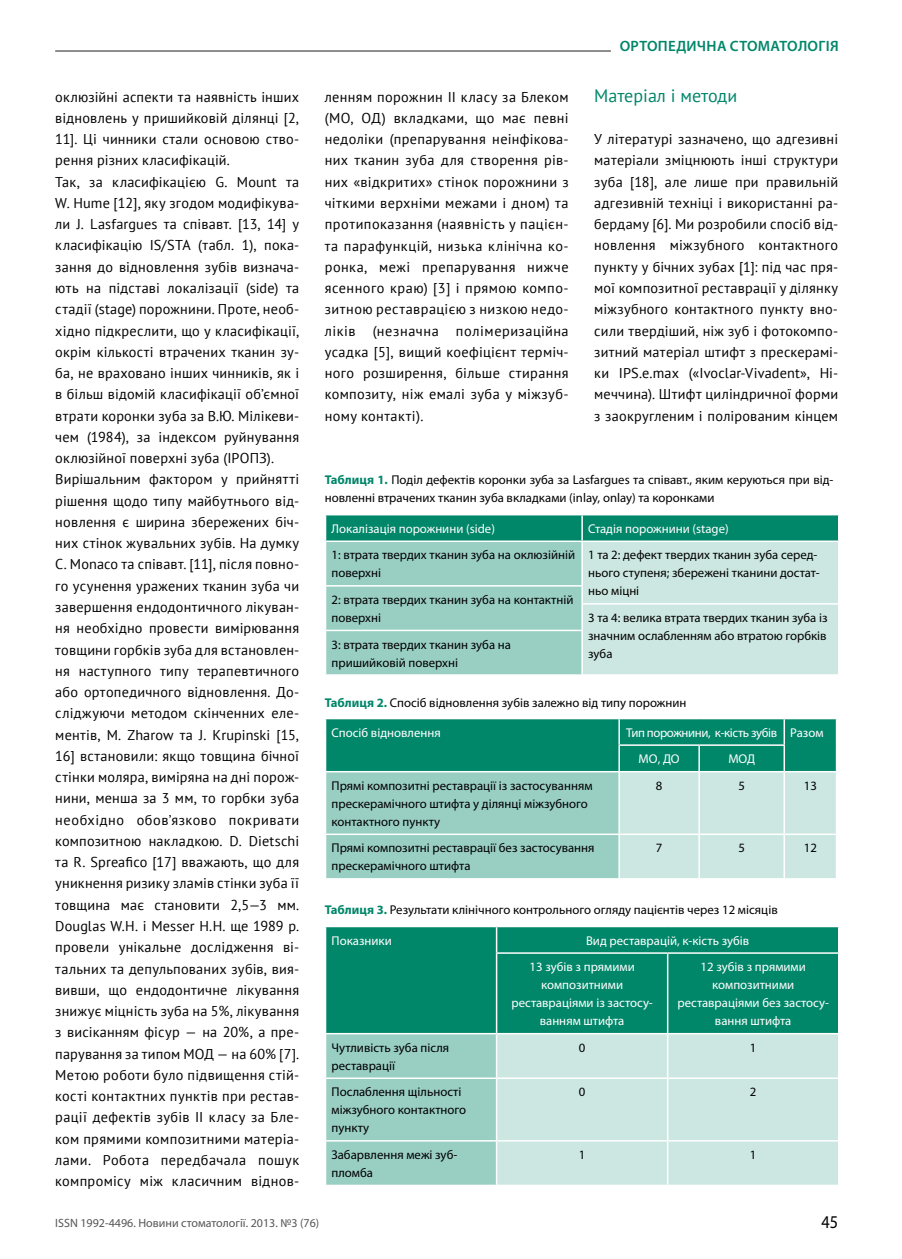
<style>
.page{position:relative;width:902px;height:1259px;background:#fff}
.page>*{position:absolute;margin:0;border:0;box-sizing:border-box;transform-origin:0 0}
.t1{font:18px "PT Sans";color:#008669}
.t2{font:18px "Myriad Pro";color:#000;scale:.9 1}
.t3{font:600 15px "Myriad Pro";letter-spacing:.02em;color:#008669}
.t4{font:14.25px/21.3px "PT Sans";letter-spacing:.015em;color:#000;text-align:justify}
.t5{font:12.75px/18px "Myriad Pro";color:#000}
.t6{font:12.75px/18px "Myriad Pro";color:#fff;text-align:center}
.t7{font:12.75px/26.5px "Myriad Pro";letter-spacing:-.03em;color:#fff}
.t8{font:12px "Myriad Pro";color:#565656}
.s1{font-weight:700;color:#008669}
</style>
<div class="page">
<hr style="left:55px;top:50px;width:756px;height:2px;background:#878786">
<div style="left:611px;top:40px;width:227px;height:20px;background:#fff"></div>
<svg style="left:325px;top:515px;width:514px;height:159px;background:#97cdc2"></svg>
<hr style="left:581px;top:603px;width:258px;height:1px;background:#fff">
<hr style="left:581px;top:604px;width:2px;height:25px;background:#fff">
<hr style="left:837px;top:604px;width:2px;height:26px;background:#fff">
<hr style="left:837px;top:630px;width:2px;height:44px;background:#fff">
<hr style="left:325px;top:629px;width:258px;height:2px;background:#fff">
<hr style="left:325px;top:631px;width:1px;height:43px;background:#fff">
<hr style="left:581px;top:631px;width:2px;height:43px;background:#fff">
<svg style="left:325px;top:718px;width:511px;height:160px;background:#77beaf"></svg>
<hr style="left:783px;top:746px;width:2px;height:25px;background:#fff">
<hr style="left:325px;top:771px;width:294px;height:1px;background:#fff">
<hr style="left:325px;top:772px;width:1px;height:61px;background:#fff">
<hr style="left:619px;top:771px;width:80px;height:1px;background:#fff">
<hr style="left:618px;top:772px;width:2px;height:61px;background:#fff">
<hr style="left:699px;top:771px;width:85px;height:1px;background:#fff">
<hr style="left:698px;top:772px;width:1px;height:61px;background:#fff">
<hr style="left:784px;top:771px;width:53px;height:1px;background:#fff">
<hr style="left:783px;top:772px;width:2px;height:61px;background:#fff">
<hr style="left:835px;top:772px;width:2px;height:61px;background:#fff">
<hr style="left:325px;top:833px;width:294px;height:2px;background:#fff">
<hr style="left:325px;top:835px;width:1px;height:43px;background:#fff">
<hr style="left:619px;top:833px;width:80px;height:2px;background:#fff">
<hr style="left:618px;top:835px;width:2px;height:43px;background:#fff">
<hr style="left:699px;top:833px;width:85px;height:2px;background:#fff">
<hr style="left:698px;top:835px;width:1px;height:43px;background:#fff">
<hr style="left:784px;top:833px;width:53px;height:2px;background:#fff">
<hr style="left:783px;top:835px;width:2px;height:43px;background:#fff">
<hr style="left:835px;top:835px;width:2px;height:43px;background:#fff">
<div style="left:326px;top:927px;width:511px;height:106px;background:#008669"></div>
<div style="left:326px;top:1034px;width:170px;height:150px;background:#99cec3"></div>
<div style="left:497px;top:1034px;width:340px;height:150px;background:#cce7e1"></div>
<svg style="left:496px;top:927px;width:1px;height:25px"></svg>
<hr style="left:496px;top:952px;width:171px;height:2px;background:#fff">
<hr style="left:496px;top:954px;width:1px;height:79px;background:#fff">
<hr style="left:667px;top:952px;width:172px;height:2px;background:#fff">
<hr style="left:666px;top:954px;width:2px;height:79px;background:#fff">
<hr style="left:666px;top:1034px;width:2px;height:43px;background:#fff">
<hr style="left:325px;top:1077px;width:171px;height:2px;background:#fff">
<hr style="left:496px;top:1077px;width:171px;height:2px;background:#fff">
<hr style="left:667px;top:1077px;width:172px;height:2px;background:#fff">
<hr style="left:666px;top:1079px;width:2px;height:61px;background:#fff">
<hr style="left:325px;top:1140px;width:171px;height:1px;background:#fff">
<hr style="left:496px;top:1140px;width:171px;height:1px;background:#fff">
<hr style="left:667px;top:1140px;width:172px;height:1px;background:#fff">
<hr style="left:666px;top:1141px;width:2px;height:43px;background:#fff">
<p class="t3" style="left:617px;top:38px;width:70px">Терапевт</p>
<p class="t3" style="left:747px;top:38px;width:12px">о</p>
<p class="t3" style="left:787px;top:38px;width:12px">о</p>
<p class="t3" style="left:619px;top:38px;width:220px">ОРТОпедична стоматологія</p>
<p class="t4" style="left:55px;top:86px;width:245px;text-align:left">оклюзійні аспекти та наявність інших відновлень у пришийковій ділянці [2, 11]. Ці чинники стали основою ство&shy;рення різних класифікацій.<br>Так, за класифікацією G. Mount та W. Hume [12], яку згодом модифікува&shy;ли J. Lasfargues та співавт. [13, 14] у класифікацію IS/STA (табл. 1), пока&shy;зання до відновлення зубів визнача&shy;ють на підставі локалізації (side) та стадії (stage) порожнини. Проте, необ&shy;хідно підкреслити, що у класифікації, окрім кількості втрачених тканин зу&shy;ба, не враховано інших чинників, як і в більш відомій класифікації об’ємної втрати коронки зуба за В.Ю. Мілікеви&shy;чем (1984), за індексом руйнування оклюзійної поверхні зуба (ІРОПЗ).<br>Вирішальним фактором у прийнятті рішення щодо типу майбутнього від&shy;новлення є ширина збережених біч&shy;них стінок жувальних зубів. На думку С. Monaco та співавт. [11], після повно&shy;го усунення уражених тканин зуба чи завершення ендодонтичного лікуван&shy;ня необхідно провести вимірювання товщини горбків зуба для встановлен&shy;ня наступного типу терапевтичного або ортопедичного відновлення. До&shy;сліджуючи методом скінченних еле&shy;ментів, M. Zharow та J. Krupinski [15, 16] встановили: якщо товщина бічної стінки моляра, виміряна на дні порож&shy;нини, менша за 3 мм, то горбки зуба необхідно обов’язково покривати композитною накладкою. D. Dietschi та R. Spreafico [17] вважають, що для уникнення ризику зламів стінки зуба її товщина має становити 2,5—3 мм.<br>Douglas W.H. і Messer H.H. ще 1989 р. провели унікальне дослідження ві&shy;тальних та депульпованих зубів, вия&shy;вивши, що ендодонтичне лікування знижує міцність зуба на 5%, лікування з висіканням фісур — на 20%, а пре&shy;парування за типом МОД — на 60% [7].<br>Метою роботи було підвищення стій&shy;кості контактних пунктів при рестав&shy;рації дефектів зубів ІІ класу за Бле&shy;ком прямими композитними матеріа&shy;лами. Робота передбачала пошук компромісу між класичним віднов-</p>
<p class="t4" style="left:325px;top:86px;width:245px">ленням порожнин ІІ класу за Блеком (МО, ОД) вкладками, що має певні недоліки (препарування неінфікова&shy;них тканин зуба для створення рів&shy;них «відкритих» стінок порожнини з чіткими верхніми межами і дном) та протипоказання (наявність у пацієн&shy;та парафункцій, низька клінічна ко&shy;ронка, межі препарування нижче ясенного краю) [3] і прямою компо&shy;зитною реставрацією з низкою недо&shy;ліків (незначна полімеризаційна усадка [5], вищий коефіцієнт терміч&shy;ного розширення, більше стирання композиту, ніж емалі зуба у міжзуб&shy;ному контакті).</p>
<p class="t1" style="left:594px;top:84px;width:144px">Матеріал і методи</p>
<p class="t4" style="left:594px;top:128px;width:245px">У літературі зазначено, що адгезивні матеріали зміцнюють інші структури зуба [18], але лише при правильній адгезивній техніці і використанні ра&shy;бердаму [6]. Ми розробили спосіб від&shy;новлення міжзубного контактного пункту у бічних зубах [1]: під час пря&shy;мої композитної реставрації у ділянку міжзубного контактного пункту вно&shy;сили твердіший, ніж зуб і фотокомпо&shy;зитний матеріал штифт з прескерамі&shy;ки IPS.e.max («Ivoclar-Vivadent», Ні&shy;меччина). Штифт циліндричної форми з заокругленим і полірованим кінцем</p>
<p class="t5" style="left:325px;top:471px;width:510px"><span class="s1">Таблиця 1.</span> Поділ дефектів коронки зуба за Lasfargues та співавт., яким керуються при від&shy;новленні втрачених тканин зуба вкладками (inlay, onlay) та коронками</p>
<p class="t6" style="left:331px;top:519px;width:165px">Локалізація порожнини (side)</p>
<p class="t6" style="left:588px;top:519px;width:142px">Стадія порожнини (stage)</p>
<p class="t5" style="left:331px;top:546px;width:245px">1: втрата твердих тканин зуба на оклюзійній поверхні</p>
<p class="t5" style="left:588px;top:546px;width:233px">1 та 2: дефект твердих тканин зуба серед&shy;нього ступеня; збережені тканини достат&shy;ньо міцні</p>
<p class="t5" style="left:331px;top:590px;width:243px">2: втрата твердих тканин зуба на контактній поверхні</p>
<p class="t5" style="left:588px;top:608px;width:241px;text-align:justify">3 та 4: велика втрата твердих тканин зуба із значним ослабленням або втратою горбків зуба</p>
<p class="t5" style="left:331px;top:635px;width:181px">3: втрата твердих тканин зуба на пришийковій поверхні</p>
<p class="t5" style="left:325px;top:693px;width:363px"><span class="s1">Таблиця 2.</span> Спосіб відновлення зубів залежно від типу порожнин</p>
<p class="t6" style="left:331px;top:723px;width:111px">Спосіб відновлення</p>
<p class="t7" style="left:638px;top:719px;width:186px;text-indent:-12px">Тип порожнини, к-кість зубів Разом<br>МО, ДО</p>
<p class="t6" style="left:728px;top:749px;width:28px">МОД</p>
<p class="t5" style="left:331px;top:776px;width:262px">Прямі композитні реставрації із застосуванням прескерамічного штифта у ділянці міжзубного контактного пункту</p>
<p class="t5" style="left:656px;top:776px;width:8px">8</p>
<p class="t5" style="left:738px;top:776px;width:8px">5</p>
<p class="t5" style="left:803px;top:776px;width:15px">13</p>
<p class="t5" style="left:331px;top:839px;width:264px">Прямі композитні реставрації без застосування прескерамічного штифта</p>
<p class="t5" style="left:656px;top:839px;width:8px">7</p>
<p class="t5" style="left:738px;top:839px;width:8px">5</p>
<p class="t5" style="left:803px;top:839px;width:15px">12</p>
<p class="t5" style="left:325px;top:901px;width:454px"><span class="s1">Таблиця 3.</span> Результати клінічного контрольного огляду пацієнтів через 12 місяців</p>
<p class="t6" style="left:331px;top:931px;width:62px">Показники</p>
<p class="t6" style="left:529px;top:927px;width:221px;line-height:26.5px;text-align:left;text-indent:56px">Вид реставрацій, к-кість зубів<br>13 зубів з прямими</p>
<p class="t6" style="left:511px;top:975px;width:143px">композитними реставраціями із застосу&shy;ванням штифта</p>
<p class="t6" style="left:677px;top:957px;width:153px">12 зубів з прямими композитними реставраціями без застосу&shy;вання штифта</p>
<p class="t5" style="left:331px;top:1038px;width:119px">Чутливість зуба після реставрації</p>
<p class="t5" style="left:579px;top:1038px;width:8px">0</p>
<p class="t5" style="left:749px;top:1038px;width:8px">1</p>
<p class="t5" style="left:331px;top:1083px;width:136px">Послаблення щільності міжзубного контактного пункту</p>
<p class="t5" style="left:579px;top:1083px;width:8px">0</p>
<p class="t5" style="left:749px;top:1083px;width:8px">2</p>
<p class="t5" style="left:331px;top:1145px;width:127px">Забарвлення межі зуб&shy;пломба</p>
<p class="t5" style="left:579px;top:1145px;width:8px">1</p>
<p class="t5" style="left:749px;top:1145px;width:8px">1</p>
<p class="t8" style="left:55px;top:1215px;width:265px">ISSN 1992-4496. Новини стоматології. 2013. №3 (76)</p>
<p class="t2" style="left:821px;top:1211px;width:20px">45</p>
</div>
